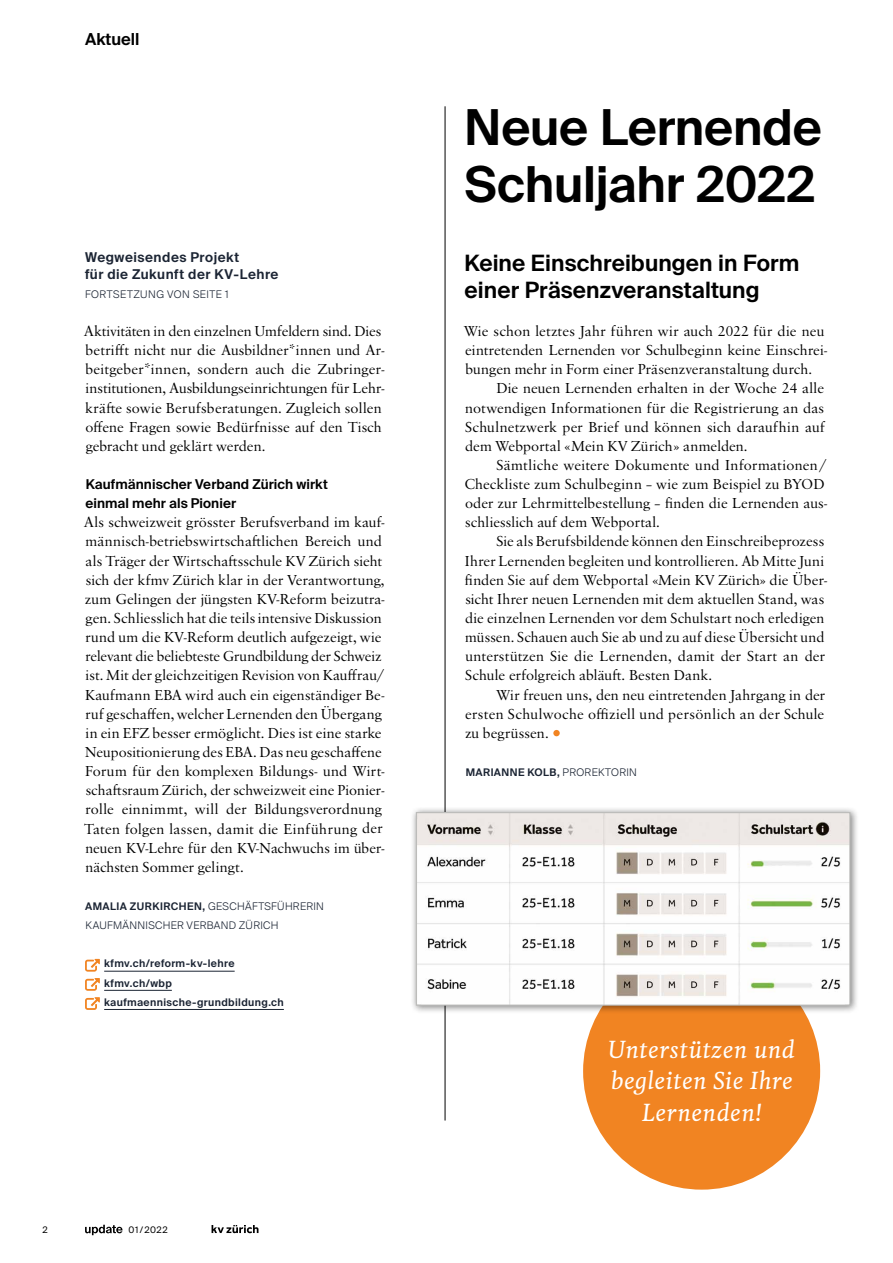
<style>
.page{position:relative;width:893px;height:1263px;background:#fff}
.page>*{position:absolute;margin:0;border:0;box-sizing:border-box;transform-origin:0 0}
.t1{font:600 49.5px/57px "Suisse Intl";letter-spacing:-.005em;color:#000}
.t2{font:italic 500 23.1px/31.3px "Feijoa";letter-spacing:.025em;color:#fff;text-align:center}
.t3{font:600 22.5px/27px "Suisse Intl";letter-spacing:.005em;color:#000}
.t4{font:600 16.5px "Suisse Intl";color:#000}
.t5{font:15px/19.2px "Savoy";letter-spacing:.015em;color:#000}
.t6{font:600 13.5px/19.2px "Suisse Intl";letter-spacing:.005em;color:#000}
.t7{font:600 13.5px/16.2px "Suisse Intl";letter-spacing:.035em;color:#1b2433}
.t8{font:600 10.5px/19.2px "Suisse Intl";letter-spacing:.035em;color:#1b2433}
.t9{font:300 10.5px/19.2px "Suisse Intl";letter-spacing:.035em;color:#1b2433}
.t10{font:9px "Suisse Intl";letter-spacing:.06em;color:#000}
.s1{font-weight:600}
.s2{font-weight:300}
</style>
<div class="page">
<svg style="left:212px;top:1225px;width:46px;height:8px"></svg>
<svg style="left:85px;top:1225px;width:38px;height:10px"></svg>
<div style="left:583px;top:952px;width:237px;height:237px;background:#f18422;border-radius:50%"></div>
<hr style="left:104px;top:971px;width:131px;height:1px;background:#1b2433">
<hr style="left:104px;top:990px;width:68px;height:1px;background:#1b2433">
<hr style="left:104px;top:1009px;width:180px;height:1px;background:#1b2433">
<svg style="left:85px;top:959px;width:15px;height:13px"></svg>
<svg style="left:85px;top:978px;width:15px;height:13px"></svg>
<svg style="left:85px;top:997px;width:15px;height:13px"></svg>
<hr style="left:445px;top:106px;width:1px;height:1014px;background:#000">
<div style="left:553px;top:730px;width:7px;height:6px;background:#f18422;border-radius:50%"></div>
<div style="left:410px;top:806px;width:449px;height:208px;background:#000;opacity:.5"></div>
<img style="left:418px;top:814px;width:430px;height:190px">
<div style="left:416px;top:812px;width:434px;height:194px;border:1px solid #bcbcba"></div>
<p class="t4" style="left:85px;top:30px;width:56px">Aktuell</p>
<p class="t7" style="left:85px;top:250px;width:195px">Wegweisendes Projekt<br>für die Zukunft der KV-Lehre</p>
<p class="t9" style="left:85px;top:284px;width:145px">FORTSETZUNG VON SEITE 1</p>
<p class="t5" style="left:84px;top:322px;width:302px">Aktivitäten in den einzelnen Umfeldern sind. Dies betrifft nicht nur die Ausbildner*innen und Ar&shy;beitgeber*innen, sondern auch die Zubringer&shy;institutionen, Ausbildungseinrichtungen für Lehr&shy;kräfte sowie Berufsberatungen. Zugleich sollen offene Fragen sowie Bedürfnisse auf den Tisch gebracht und geklärt werden.</p>
<p class="t6" style="left:85px;top:475px;width:244px">Kaufmännischer Verband Zürich wirkt einmal mehr als Pionier</p>
<p class="t5" style="left:84px;top:513px;width:302px">Als schweizweit grösster Berufsverband im kauf&shy;männisch-betriebswirtschaftlichen Bereich und als Träger der Wirtschaftsschule KV Zürich sieht sich der kfmv Zürich klar in der Verantwortung, zum Gelingen der jüngsten KV-Reform beizutra&shy;gen. Schliesslich hat die teils intensive Diskussion rund um die KV-Reform deutlich aufgezeigt, wie relevant die beliebteste Grundbildung der Schweiz ist. Mit der gleichzeitigen Revision von Kauffrau/ Kaufmann EBA wird auch ein eigenständiger Be&shy;ruf geschaffen, welcher Lernenden den Übergang in ein EFZ besser ermöglicht. Dies ist eine starke Neupositionierung des EBA. Das neu geschaffene Forum für den komplexen Bildungs- und Wirt&shy;schaftsraum Zürich, der schweizweit eine Pionier&shy;rolle einnimmt, will der Bildungsverordnung Taten folgen lassen, damit die Einführung der neuen KV-Lehre für den KV-Nachwuchs im über&shy;nächsten Sommer gelingt.</p>
<p class="t9" style="left:85px;top:897px;width:240px"><span class="s1">AMALIA ZURKIRCHEN,</span> GESCHÄFTSFÜHRERIN<br>KAUFMÄNNISCHER VERBAND ZÜRICH</p>
<p class="t8" style="left:104px;top:954px;width:181px">kfmv.ch/reform-kv-lehre kfmv.ch/wbp kaufmaennische-grundbildung.ch</p>
<p class="t10" style="left:43px;top:1225px;width:7px">2</p>
<p class="t10" style="left:128px;top:1225px;width:41px">01/2022</p>
<h1 class="t1" style="left:465px;top:99px;width:359px">Neue Lernende<br>Schuljahr 2022</h1>
<h3 class="t3" style="left:465px;top:249px;width:336px">Keine Einschreibungen in Form einer Präsenzveranstaltung</h3>
<p class="t5" style="left:464px;top:322px;width:365px">Wie schon letztes Jahr führen wir auch 2022 für die neu eintretenden Lernenden vor Schulbeginn keine Einschrei&shy;bungen mehr in Form einer Präsenzveranstaltung durch.</p>
<p class="t5" style="left:465px;top:379px;width:361px;text-align:justify;text-indent:31px">Die neuen Lernenden erhalten in der Woche 24 alle notwendigen Informationen für die Registrierung an das Schulnetzwerk per Brief und können sich daraufhin auf dem Webportal «Mein KV Zürich» anmelden.</p>
<p class="t5" style="left:465px;top:456px;width:364px;text-indent:32px">Sämtliche weitere Dokumente und Informationen/ Checkliste zum Schulbeginn – wie zum Beispiel zu BYOD oder zur Lehrmittelbestellung – finden die Lernenden aus&shy;schliesslich auf dem Webportal.</p>
<p class="t5" style="left:465px;top:532px;width:364px;text-indent:32px">Sie als Berufsbildende können den Einschreibeprozess Ihrer Lernenden begleiten und kontrollieren. Ab Mitte Juni finden Sie auf dem Webportal «Mein KV Zürich» die Über&shy;sicht Ihrer neuen Lernenden mit dem aktuellen Stand, was die einzelnen Lernenden vor dem Schulstart noch erledigen müssen. Schauen auch Sie ab und zu auf diese Übersicht und unterstützen Sie die Lernenden, damit der Start an der Schule erfolgreich abläuft. Besten Dank.</p>
<p class="t5" style="left:465px;top:686px;width:361px;text-align:justify;text-indent:31px">Wir freuen uns, den neu eintretenden Jahrgang in der ersten Schulwoche offiziell und persönlich an der Schule zu begrüssen.</p>
<p class="t8" style="left:466px;top:763px;width:173px">MARIANNE KOLB, <span class="s2">PROREKTORIN</span></p>
<h2 class="t2" style="left:608px;top:1035px;width:188px">Unterstützen und begleiten Sie Ihre<br>Lernenden!</h2>
</div>
